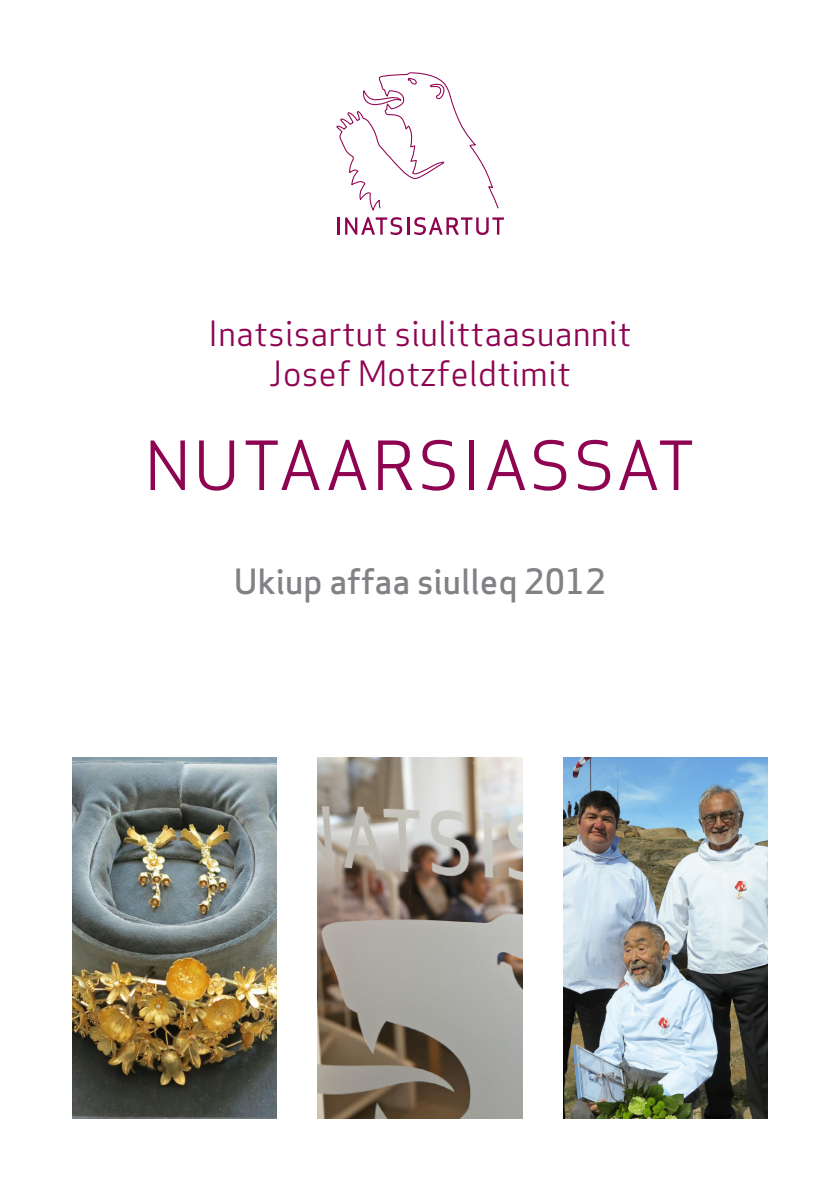
<style>
.page{position:relative;width:840px;height:1191px;background:#fff}
.page>*{position:absolute;margin:0;border:0;box-sizing:border-box;transform-origin:0 0}
.t1{font:66px "Apex Sans";letter-spacing:.04em;color:#8e0451}
.t2{font:34px "Apex Sans";color:#8e0451}
.t3{font:500 34px "Apex Sans";color:#808285}
</style>
<div class="page">
<svg style="left:337px;top:217px;width:2px;height:18px"></svg>
<svg style="left:345px;top:217px;width:158px;height:18px"></svg>
<svg style="left:336px;top:72px;width:162px;height:139px"></svg>
<img style="left:317px;top:757px;width:205px;height:361px">
<img style="left:72px;top:757px;width:204px;height:362px">
<img style="left:563px;top:757px;width:204px;height:362px">
<p class="t2" style="left:208px;top:306px;width:425px">Inatsisartut siulittaasuannit</p>
<p class="t2" style="left:269px;top:346px;width:303px">Josef Motzfeldtimit</p>
<p class="t1" style="left:144px;top:412px;width:552px">NUTAARSIASSAT</p>
<p class="t3" style="left:234px;top:551px;width:373px">Ukiup affaa siulleq 2012</p>
</div>
